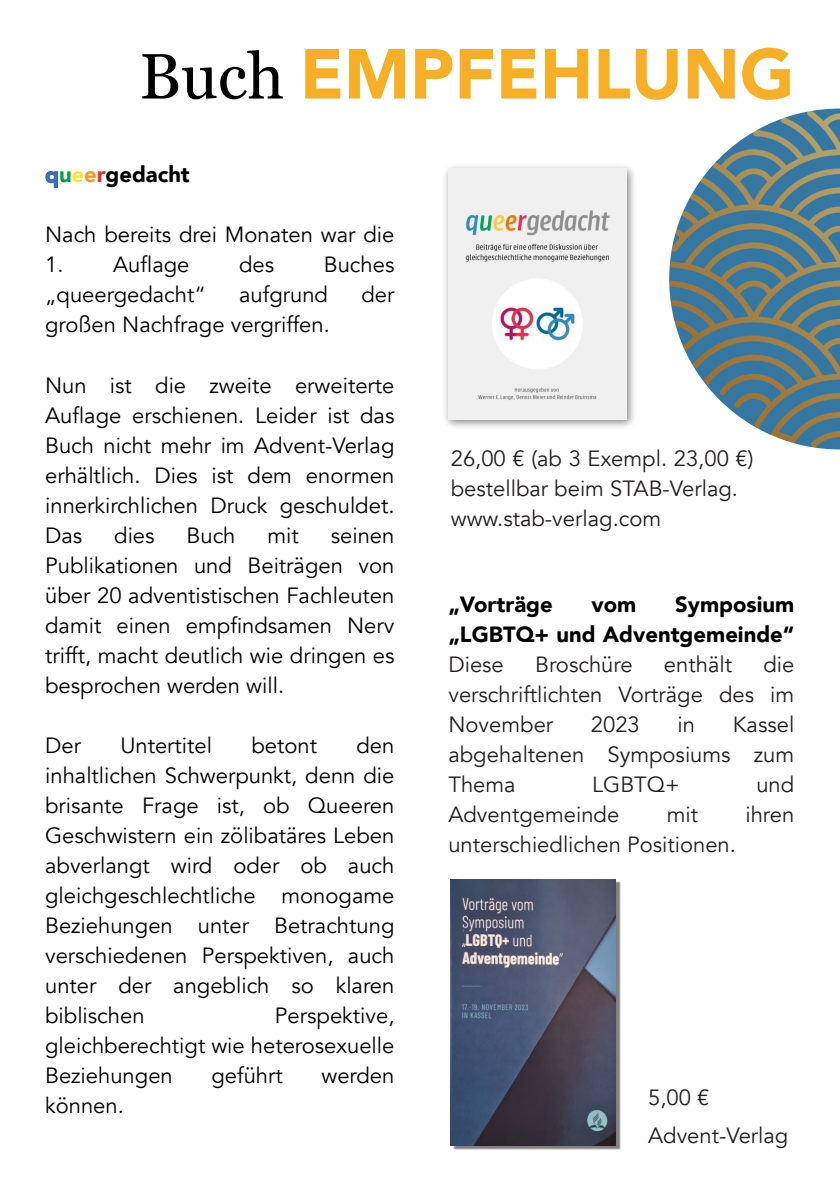
<style>
.page{position:relative;width:840px;height:1191px;background:#fff}
.page>*{position:absolute;margin:0;border:0;box-sizing:border-box;transform-origin:0 0}
.t1{font:900 70px "Avenir";color:#f8af28}
.t2{font:22px/30px "Avenir";color:#000;text-align:justify}
.t3{font:22px/30px "Avenir";color:#231f20}
.t4{font:900 22px/30px "Avenir";color:#000;text-align:right}
.s1{font-family:"Georgia";font-weight:400;font-size:64px;color:#000}
.s2{color:#3776bc}
.s3{color:#079b49}
.s4{color:#ffe730}
.s5{color:#f19c1f}
.s6{color:#ee2d24}
</style>
<div class="page">
<img style="left:445px;top:166px;width:189px;height:261px">
<img style="left:448px;top:169px;width:178px;height:251px">
<img style="left:453px;top:881px;width:166px;height:268px">
<img style="left:450px;top:879px;width:165px;height:266px">
<img style="left:669px;top:109px;width:170px;height:340px">
<h1 class="t1" style="left:139px;top:28px;width:656px"><span class="s1">Buch</span> EMPFEHLUNG</h1>
<p class="t4" style="left:45px;top:160px;width:146px"><span class="s2">q</span><span class="s3">u</span><span class="s4">e</span><span class="s5">e</span><span class="s6">r</span>gedacht</p>
<p class="t2" style="left:45px;top:220px;width:350px">Nach bereits drei Monaten war die</p>
<p class="t2" style="left:45px;top:250px;width:146px">1. Auflage</p>
<p class="t2" style="left:239px;top:250px;width:37px">des</p>
<p class="t2" style="left:323px;top:250px;width:72px">Buches</p>
<p class="t2" style="left:45px;top:280px;width:162px">„queergedacht“</p>
<p class="t2" style="left:239px;top:280px;width:90px">aufgrund</p>
<p class="t2" style="left:361px;top:280px;width:34px">der</p>
<p class="t2" style="left:45px;top:310px;width:286px">großen Nachfrage vergriffen.</p>
<p class="t2" style="left:45px;top:370px;width:350px">Nun ist die zweite erweiterte Auflage erschienen. Leider ist das Buch nicht mehr im Advent-Verlag erhältlich. Dies ist dem enormen innerkirchlichen Druck geschuldet.<br>Das</p>
<p class="t2" style="left:114px;top:520px;width:42px">dies</p>
<p class="t2" style="left:186px;top:520px;width:50px">Buch</p>
<p class="t2" style="left:267px;top:520px;width:33px">mit</p>
<p class="t2" style="left:45px;top:520px;width:350px;text-indent:285px">seinen Publikationen und Beiträgen von über 20 adventistischen Fachleuten damit einen empfindsamen Nerv trifft, macht deutlich wie dringen es besprochen werden will.</p>
<p class="t2" style="left:45px;top:730px;width:37px">Der</p>
<p class="t2" style="left:120px;top:730px;width:93px">Untertitel</p>
<p class="t2" style="left:251px;top:730px;width:67px">betont</p>
<p class="t2" style="left:45px;top:730px;width:350px;text-indent:311px">den inhaltlichen Schwerpunkt, denn die brisante Frage ist, ob Queeren Geschwistern ein zölibatäres Leben abverlangt wird oder ob auch gleichgeschlechtliche monogame Beziehungen unter Betrachtung verschiedenen Perspektiven, auch unter der angeblich so klaren biblischen</p>
<p class="t2" style="left:45px;top:1000px;width:350px;text-indent:230px">Perspektive, gleichberechtigt wie heterosexuelle Beziehungen</p>
<p class="t2" style="left:211px;top:1060px;width:73px">geführt</p>
<p class="t2" style="left:321px;top:1060px;width:74px">werden</p>
<p class="t2" style="left:45px;top:1090px;width:80px">können.</p>
<p class="t3" style="left:450px;top:444px;width:304px">26,00 € (ab 3 Exempl. 23,00 €) bestellbar beim STAB-Verlag. www.stab-verlag.com</p>
<p class="t4" style="left:448px;top:590px;width:106px">„Vorträge</p>
<p class="t4" style="left:591px;top:590px;width:46px">vom</p>
<p class="t4" style="left:448px;top:590px;width:347px">Symposium<br>„LGBTQ+ und Adventgemeinde“</p>
<p class="t3" style="left:448px;top:649px;width:57px">Diese</p>
<p class="t3" style="left:535px;top:649px;width:99px">Broschüre</p>
<p class="t3" style="left:663px;top:649px;width:70px">enthält</p>
<p class="t3" style="left:448px;top:649px;width:347px;text-align:justify;text-indent:315px">die verschriftlichten Vorträge des im November</p>
<p class="t3" style="left:448px;top:709px;width:347px;text-align:justify;text-indent:284px">Kassel abgehaltenen Symposiums zum Thema</p>
<p class="t3" style="left:590px;top:709px;width:50px">2023</p>
<p class="t3" style="left:677px;top:709px;width:19px">in</p>
<p class="t3" style="left:592px;top:769px;width:89px">LGBTQ+</p>
<p class="t3" style="left:756px;top:769px;width:39px">und</p>
<p class="t3" style="left:448px;top:799px;width:172px">Adventgemeinde</p>
<p class="t3" style="left:666px;top:799px;width:33px">mit</p>
<p class="t3" style="left:745px;top:799px;width:50px">ihren</p>
<p class="t3" style="left:448px;top:829px;width:289px">unterschiedlichen Positionen.</p>
<p class="t3" style="left:647px;top:1078px;width:142px;line-height:38px">5,00 €<br>Advent-Verlag</p>
</div>
